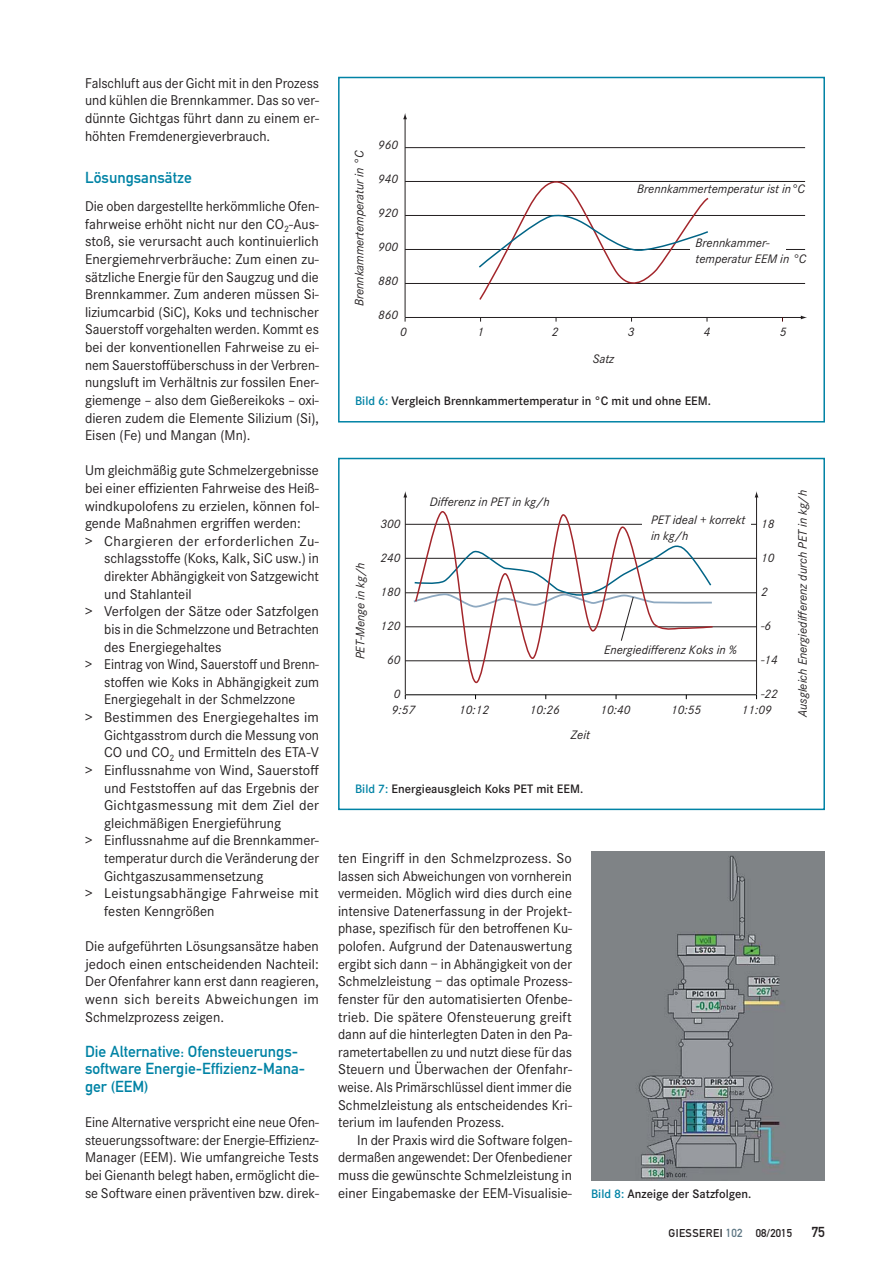
<style>
.page{position:relative;width:893px;height:1263px;background:#fff}
.page>*{position:absolute;margin:0;border:0;box-sizing:border-box;transform-origin:0 0}
.t1{font:15.75px/17.5px "DIN Mittelschrift Std";color:#0083a5}
.t2{font:14.7px/17.5px "Corporate S";color:#231f20;text-align:justify}
.t3{font:14.7px/17.5px "Corporate S";color:#231f20;text-align:justify;scale:.96 1}
.t4{font:14.7px/17.5px "Corporate S";color:#231f20;text-align:justify;scale:.95 1}
.t5{font:14.7px "Corporate S";letter-spacing:.025em;color:#231f20}
.t6{font:14.25px "DIN Mittelschrift Std";color:#231f20}
.t7{font:italic 12.75px/15.3px "Corporate S";color:#231f20}
.t8{font:600 12.75px "Corporate S";color:#231f20}
.t9{font:11.25px "DIN Mittelschrift Std";letter-spacing:.04em;color:#231f20}
.s1{color:#0083a5}
.s2{font-size:11.55px;color:#5d7683}
</style>
<div class="page">
<hr style="left:405px;top:181px;width:400px;height:1px;background:#231f20">
<hr style="left:405px;top:215px;width:400px;height:1px;background:#231f20">
<hr style="left:405px;top:317px;width:397px;height:1px;background:#231f20">
<svg style="left:800px;top:316px;width:7px;height:3px"></svg>
<hr style="left:405px;top:283px;width:400px;height:1px;background:#231f20">
<hr style="left:405px;top:249px;width:400px;height:1px;background:#231f20">
<hr style="left:405px;top:147px;width:400px;height:1px;background:#231f20">
<hr style="left:404px;top:118px;width:1px;height:199px;background:#231f20">
<svg style="left:403px;top:113px;width:4px;height:6px"></svg>
<svg style="left:479px;top:181px;width:230px;height:119px"></svg>
<div style="left:690px;top:247px;width:95px;height:6px;background:#fff"></div>
<div style="left:338px;top:77px;width:487px;height:346px;border:2px solid #0083a5"></div>
<hr style="left:405px;top:661px;width:351px;height:1px;background:#231f20">
<hr style="left:405px;top:694px;width:351px;height:1px;background:#000">
<hr style="left:405px;top:593px;width:351px;height:1px;background:#231f20">
<hr style="left:405px;top:524px;width:351px;height:1px;background:#231f20">
<hr style="left:405px;top:558px;width:351px;height:1px;background:#231f20">
<hr style="left:405px;top:627px;width:351px;height:1px;background:#231f20">
<hr style="left:405px;top:496px;width:1px;height:198px;background:#231f20">
<svg style="left:403px;top:491px;width:4px;height:6px"></svg>
<hr style="left:756px;top:496px;width:1px;height:198px;background:#231f20">
<svg style="left:755px;top:491px;width:3px;height:6px"></svg>
<svg style="left:414px;top:511px;width:299px;height:173px"></svg>
<div style="left:642px;top:519px;width:109px;height:9px;background:#fff"></div>
<svg style="left:413px;top:544px;width:299px;height:98px"></svg>
<div style="left:338px;top:458px;width:487px;height:352px;border:2px solid #0083a5"></div>
<img style="left:591px;top:852px;width:234px;height:328px">
<p class="t3" style="left:85px;top:75px;width:245px">Falschluft aus der Gicht mit in den Prozess und kühlen die Brennkammer. Das so ver&shy;dünnte Gichtgas führt dann zu einem er&shy;höhten Fremdenergieverbrauch.</p>
<p class="t1" style="left:85px;top:170px;width:108px">Lösungsansätze</p>
<p class="t3" style="left:85px;top:198px;width:245px">Die oben dargestellte herkömmliche Ofen&shy;fahrweise erhöht nicht nur den CO<sub>2</sub>-Aus&shy;stoß, sie verursacht auch kontinuierlich Energiemehrverbräuche: Zum einen zu&shy;sätzliche Energie für den Saugzug und die Brennkammer. Zum anderen müssen Si&shy;liziumcarbid (SiC), Koks und technischer Sauerstoff vorgehalten werden. Kommt es bei der konventionellen Fahrweise zu ei&shy;nem Sauerstoffüberschuss in der Verbren&shy;nungsluft im Verhältnis zur fossilen Ener&shy;giemenge – also dem Gießereikoks – oxi&shy;dieren zudem die Elemente Silizium (Si), Eisen (Fe) und Mangan (Mn).</p>
<p class="t2" style="left:85px;top:463px;width:235px">Um gleichmäßig gute Schmelzergebnisse</p>
<p class="t2" style="left:85px;top:480px;width:235px">bei einer effizienten Fahrweise des Heiß-</p>
<p class="t2" style="left:85px;top:498px;width:235px">windkupolofens zu erzielen, können fol-</p>
<p class="t2" style="left:85px;top:515px;width:217px">gende Maßnahmen ergriffen werden:</p>
<p class="t5" style="left:85px;top:535px;width:235px">&gt; Chargieren der erforderlichen Zu-</p>
<p class="t2" style="left:104px;top:551px;width:216px">schlagsstoffe (Koks, Kalk, SiC usw.) in</p>
<p class="t2" style="left:104px;top:568px;width:216px">direkter Abhängigkeit von Satzgewicht</p>
<p class="t2" style="left:104px;top:586px;width:89px">und Stahlanteil</p>
<p class="t2" style="left:85px;top:604px;width:235px">&gt; Verfolgen der Sätze oder Satzfolgen</p>
<p class="t3" style="left:104px;top:621px;width:225px">bis in die Schmelzzone und Betrachten</p>
<p class="t2" style="left:104px;top:639px;width:119px">des Energiegehaltes</p>
<p class="t4" style="left:85px;top:656px;width:248px">&gt; Eintrag von Wind, Sauerstoff und Brenn-</p>
<p class="t2" style="left:104px;top:674px;width:216px">stoffen wie Koks in Abhängigkeit zum</p>
<p class="t3" style="left:104px;top:692px;width:201px">Energiegehalt in der Schmelzzone</p>
<p class="t2" style="left:85px;top:709px;width:235px">&gt; Bestimmen des Energiegehaltes im</p>
<p class="t2" style="left:104px;top:727px;width:216px">Gichtgasstrom durch die Messung von</p>
<p class="t2" style="left:104px;top:744px;width:216px">CO und CO<sub>2</sub> und Ermitteln des ETA-V</p>
<p class="t2" style="left:85px;top:762px;width:235px">&gt; Einflussnahme von Wind, Sauerstoff</p>
<p class="t2" style="left:104px;top:780px;width:216px">und Feststoffen auf das Ergebnis der</p>
<p class="t2" style="left:104px;top:797px;width:216px">Gichtgasmessung mit dem Ziel der</p>
<p class="t2" style="left:104px;top:815px;width:178px">gleichmäßigen Energieführung</p>
<p class="t2" style="left:85px;top:833px;width:235px">&gt; Einflussnahme auf die Brennkammer-</p>
<p class="t2" style="left:104px;top:850px;width:216px">temperatur durch die Veränderung der</p>
<p class="t2" style="left:104px;top:868px;width:161px">Gichtgaszusammensetzung</p>
<p class="t2" style="left:85px;top:885px;width:235px">&gt; Leistungsabhängige Fahrweise mit</p>
<p class="t2" style="left:104px;top:903px;width:112px">festen Kenngrößen</p>
<p class="t2" style="left:85px;top:938px;width:235px">Die aufgeführten Lösungsansätze haben jedoch einen entscheidenden Nachteil:<br>Der Ofenfahrer kann erst dann reagieren, wenn sich bereits Abweichungen im Schmelzprozess zeigen.</p>
<p class="t1" style="left:85px;top:1044px;width:222px">Die Alternative: Ofensteuerungs&shy;software Energie-Effizienz-Mana&shy;ger (EEM)</p>
<p class="t4" style="left:85px;top:1114px;width:248px">Eine Alternative verspricht eine neue Ofen&shy;steuerungssoftware: der Energie-Effizienz-Manager (EEM). Wie umfangreiche Tests bei Gienanth belegt haben, ermöglicht die&shy;se Software einen präventiven bzw. direk-</p>
<p class="t7" style="left:352px;top:306px;width:157px;rotate:-90deg">Brennkammertemperatur in °C</p>
<p class="t7" style="left:378px;top:138px;width:21px">960</p>
<p class="t7" style="left:378px;top:172px;width:21px">940</p>
<p class="t7" style="left:378px;top:206px;width:21px">920</p>
<p class="t7" style="left:378px;top:240px;width:21px">900</p>
<p class="t7" style="left:378px;top:274px;width:21px">880</p>
<p class="t7" style="left:378px;top:308px;width:21px">860</p>
<p class="t7" style="left:637px;top:182px;width:169px">Brennkammertemperatur ist in°C</p>
<p class="t7" style="left:695px;top:236px;width:112px">Brennkammer&shy;temperatur EEM in °C</p>
<p class="t7" style="left:400px;top:325px;width:8px">0</p>
<p class="t7" style="left:552px;top:325px;width:8px">2</p>
<p class="t7" style="left:703px;top:325px;width:8px">4</p>
<p class="t7" style="left:779px;top:325px;width:8px">5</p>
<p class="t7" style="left:592px;top:352px;width:23px">Satz</p>
<p class="t7" style="left:477px;top:325px;width:8px">1</p>
<p class="t7" style="left:628px;top:325px;width:8px">3</p>
<p class="t8" style="left:355px;top:396px;width:357px"><span class="s1">Bild 6:</span> Vergleich Brennkammertemperatur in °C mit und ohne EEM.</p>
<p class="t7" style="left:353px;top:659px;width:98px;rotate:-90deg">PET-Menge in kg/h</p>
<p class="t7" style="left:380px;top:517px;width:21px">300</p>
<p class="t7" style="left:380px;top:551px;width:21px">240</p>
<p class="t7" style="left:380px;top:585px;width:21px">180</p>
<p class="t7" style="left:380px;top:619px;width:21px">120</p>
<p class="t7" style="left:387px;top:653px;width:15px">60</p>
<p class="t7" style="left:394px;top:687px;width:8px">0</p>
<p class="t7" style="left:430px;top:495px;width:121px">Differenz in PET in kg/h</p>
<p class="t7" style="left:651px;top:513px;width:96px">PET ideal + korrekt in kg/h</p>
<p class="t7" style="left:604px;top:643px;width:134px">Energiedifferenz Koks in %</p>
<p class="t7" style="left:761px;top:517px;width:15px">18</p>
<p class="t7" style="left:761px;top:551px;width:15px">10</p>
<p class="t7" style="left:761px;top:585px;width:8px">2</p>
<p class="t7" style="left:761px;top:619px;width:12px">-6</p>
<p class="t7" style="left:761px;top:653px;width:18px">-14</p>
<p class="t7" style="left:761px;top:687px;width:18px">-22</p>
<p class="t7" style="left:392px;top:702px;width:25px">9:57</p>
<p class="t7" style="left:530px;top:702px;width:31px">10:26</p>
<p class="t7" style="left:459px;top:703px;width:31px">10:12</p>
<p class="t7" style="left:600px;top:703px;width:31px">10:40</p>
<p class="t7" style="left:671px;top:703px;width:31px">10:55</p>
<p class="t7" style="left:741px;top:703px;width:31px">11:09</p>
<p class="t7" style="left:571px;top:727px;width:21px">Zeit</p>
<p class="t8" style="left:355px;top:783px;width:230px"><span class="s1">Bild 7:</span> Energieausgleich Koks PET mit EEM.</p>
<p class="t7" style="left:795px;top:717px;width:228px;rotate:-90deg">Ausgleich Energiedifferenz durch PET in kg/h</p>
<p class="t2" style="left:338px;top:850px;width:235px">ten Eingriff in den Schmelzprozess. So lassen sich Abweichungen von vornherein vermeiden. Möglich wird dies durch eine intensive Datenerfassung in der Projekt&shy;phase, spezifisch für den betroffenen Ku&shy;polofen. Aufgrund der Datenauswertung ergibt sich dann − in Abhängigkeit von der Schmelzleistung − das optimale Prozess&shy;fenster für den automatisierten Ofenbe&shy;trieb. Die spätere Ofensteuerung greift dann auf die hinterlegten Daten in den Pa&shy;rametertabellen zu und nutzt diese für das Steuern und Überwachen der Ofenfahr&shy;weise. Als Primärschlüssel dient immer die Schmelzleistung als entscheidendes Kri&shy;terium im laufenden Prozess.</p>
<p class="t2" style="left:338px;top:1132px;width:235px;text-indent:19px">In der Praxis wird die Software folgen&shy;dermaßen angewendet: Der Ofenbediener muss die gewünschte Schmelzleistung in einer Eingabemaske der EEM-Visualisie-</p>
<p class="t8" style="left:591px;top:1188px;width:162px"><span class="s1">Bild 8:</span> Anzeige der Satzfolgen.</p>
<p class="t9" style="left:668px;top:1229px;width:125px">GIESSEREI <span class="s2">102</span> 08/2015</p>
<p class="t6" style="left:811px;top:1227px;width:15px">75</p>
</div>
